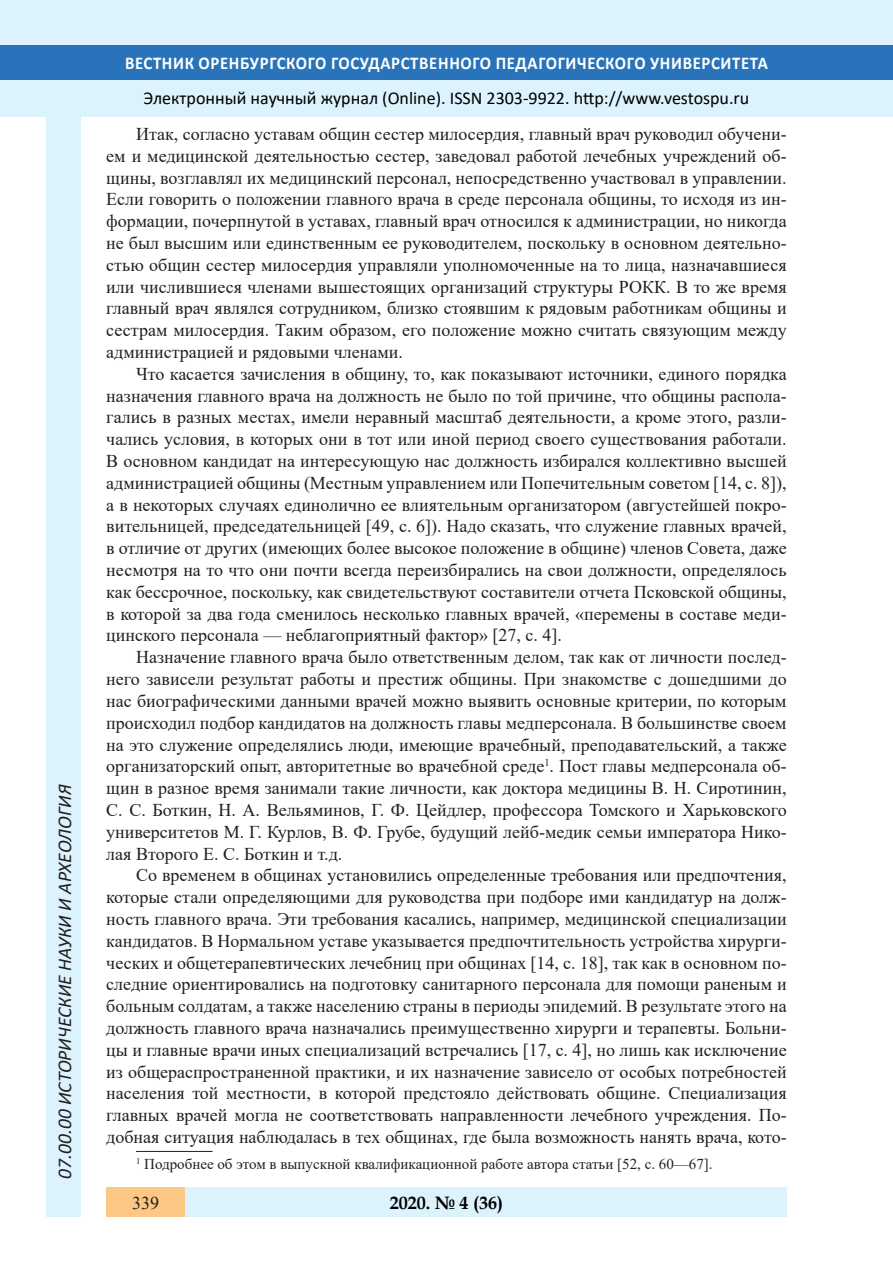
<style>
.page{position:relative;width:893px;height:1263px;background:#fff}
.page>*{position:absolute;margin:0;border:0;box-sizing:border-box;transform-origin:0 0}
.t1{font:italic 19.5px "Calibri";color:#231f20}
.Стиль2{font:18px/21.8px "Times New Roman";color:#231f20;text-align:justify}
.t2{font:18px "Calibri";color:#000}
.t3{font:700 18px "Calibri";letter-spacing:.04em;color:#fff;scale:.93 1}
.t4{font:700 18px "Book Antiqua";color:#000}
.литература{font:15px "Times New Roman";color:#231f20}
</style>
<div class="page">
<div style="left:0;top:0;width:893px;height:116px;background:#dcf2fc"></div>
<div style="left:0;top:45px;width:893px;height:34px;background:#2873ba"></div>
<div style="left:47px;top:116px;width:34px;height:1101px;background:#dcf2fc"></div>
<div style="left:106px;top:1188px;width:681px;height:29px;background:#dcf2fc"></div>
<div style="left:106px;top:1188px;width:79px;height:29px;background:#fdc784"></div>
<hr style="left:136px;top:1151px;width:77px;height:1px;background:#231f20">
<p class="t1" style="left:51px;top:1179px;width:395px;rotate:-90deg">07.00.00 ИСТОРИЧЕСКИЕ НАУКИ И АРХЕОЛОГИЯ</p>
<p class="t1" style="left:51px;top:1105px;width:206px;rotate:-90deg">БИОЛОГИЧЕСКИЕ НАУКИ</p>
<p class="t1" style="left:51px;top:1169px;width:11px;rotate:-90deg">3</p>
<p class="t3" style="left:125px;top:50px;width:693px">ВЕСТНИК ОРЕНБУРГСКОГО ГОСУДАРСТВЕННОГО ПЕДАГОГИЧЕСКОГО УНИВЕРСИТЕТА</p>
<p class="t2" style="left:144px;top:85px;width:607px">Электронный научный журнал (Online). ISSN 2303-9922. http://www.vestospu.ru</p>
<p class="t2" style="left:583px;top:85px;width:13px">t</p>
<p class="t2" style="left:583px;top:85px;width:13px">t</p>
<p class="Стиль2" style="left:106px;top:123px;width:682px;text-indent:30px">Итак, согласно уставам общин сестер милосердия, главный врач руководил обучени&shy;ем и медицинской деятельностью сестер, заведовал работой лечебных учреждений об&shy;щины, возглавлял их медицинский персонал, непосредственно участвовал в управлении.<br>Если говорить о положении главного врача в среде персонала общины, то исходя из ин&shy;формации, почерпнутой в уставах, главный врач относился к администрации, но никогда не был высшим или единственным ее руководителем, поскольку в основном деятельно&shy;стью общин сестер милосердия управляли уполномоченные на то лица, назначавшиеся или числившиеся членами вышестоящих организаций структуры РОКК. В то же время главный врач являлся сотрудником, близко стоявшим к рядовым работникам общины и сестрам милосердия. Таким образом, его положение можно считать связующим между администрацией и рядовыми членами.</p>
<p class="Стиль2" style="left:106px;top:362px;width:682px;text-indent:30px">Что касается зачисления в общину, то, как показывают источники, единого порядка назначения главного врача на должность не было по той причине, что общины распола&shy;гались в разных местах, имели неравный масштаб деятельности, а кроме этого, разли&shy;чались условия, в которых они в тот или иной период своего существования работали.<br>В основном кандидат на интересующую нас должность избирался коллективно высшей администрацией общины (Местным управлением или Попечительным советом [14, с. 8]), а в некоторых случаях единолично ее влиятельным организатором (августейшей покро&shy;вительницей, председательницей [49, с. 6]). Надо сказать, что служение главных врачей, в отличие от других (имеющих более высокое положение в общине) членов Совета, даже несмотря на то что они почти всегда переизбирались на свои должности, определялось как бессрочное, поскольку, как свидетельствуют составители отчета Псковской общины, в которой за два года сменилось несколько главных врачей, «перемены в составе меди&shy;цинского персонала — неблагоприятный фактор» [27, с. 4].</p>
<p class="Стиль2" style="left:106px;top:646px;width:682px;text-indent:30px">Назначение главного врача было ответственным делом, так как от личности послед&shy;него зависели результат работы и престиж общины. При знакомстве с дошедшими до нас биографическими данными врачей можно выявить основные критерии, по которым происходил подбор кандидатов на должность главы медперсонала. В большинстве своем на это служение определялись люди, имеющие врачебный, преподавательский, а также организаторский опыт, авторитетные во врачебной среде<sup>1</sup>. Пост главы медперсонала об&shy;щин в разное время занимали такие личности, как доктора медицины В. Н. Сиротинин, С. С. Боткин, Н. А. Вельяминов, Г. Ф. Цейдлер, профессора Томского и Харьковского университетов М. Г. Курлов, В. Ф. Грубе, будущий лейб-медик семьи императора Нико&shy;лая Второго Е. С. Боткин и т.д.</p>
<p class="Стиль2" style="left:106px;top:864px;width:682px;text-indent:30px">Со временем в общинах установились определенные требования или предпочтения, которые стали определяющими для руководства при подборе ими кандидатур на долж&shy;ность главного врача. Эти требования касались, например, медицинской специализации кандидатов. В Нормальном уставе указывается предпочтительность устройства хирурги&shy;ческих и общетерапевтических лечебниц при общинах [14, с. 18], так как в основном по&shy;следние ориентировались на подготовку санитарного персонала для помощи раненым и больным солдатам, а также населению страны в периоды эпидемий. В результате этого на должность главного врача назначались преимущественно хирурги и терапевты. Больни&shy;цы и главные врачи иных специализаций встречались [17, с. 4], но лишь как исключение из общераспространенной практики, и их назначение зависело от особых потребностей населения той местности, в которой предстояло действовать общине. Специализация главных врачей могла не соответствовать направленности лечебного учреждения. По&shy;добная ситуация наблюдалась в тех общинах, где была возможность нанять врача, кото-</p>
<p class="литература" style="left:136px;top:1154px;width:578px"><sup>1</sup> Подробнее об этом в выпускной квалификационной работе автора статьи [52, с. 60—67].</p>
<p class="t4" style="left:390px;top:1190px;width:115px">2020. № 4 (36)</p>
<p class="Стиль2" style="left:132px;top:1191px;width:28px">339</p>
<p class="t4" style="left:460px;top:1190px;width:10px">2</p>
<p class="t4" style="left:408px;top:1190px;width:19px">18</p>
<p class="t4" style="left:460px;top:1190px;width:39px">1 25</p>
</div>
